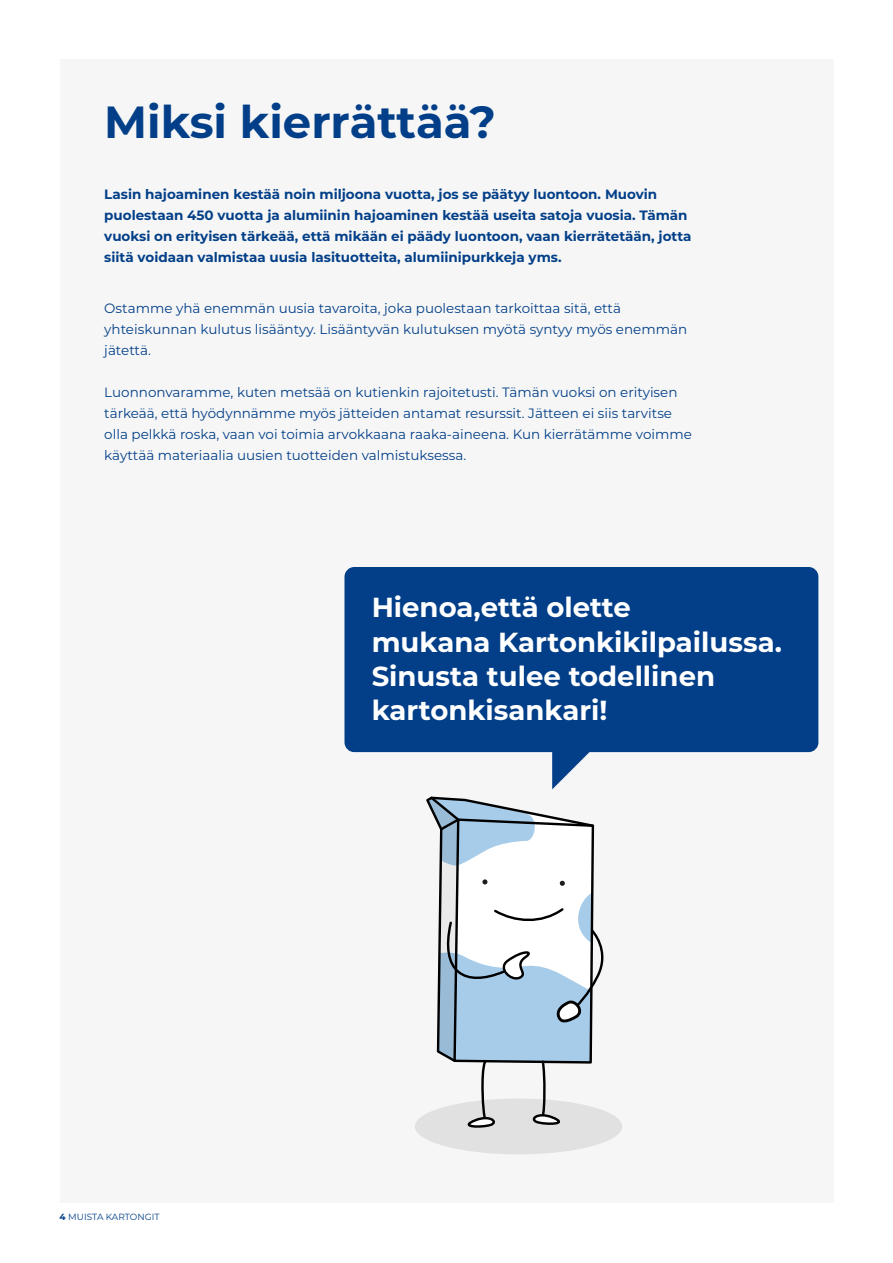
<style>
.page{position:relative;width:893px;height:1263px;background:#fff}
.page>*{position:absolute;margin:0;border:0;box-sizing:border-box;transform-origin:0 0}
.t1{font:700 45px "Montserrat";color:#023f88}
.t2{font:700 27.6px/34.5px "Montserrat";color:#fff}
.t3{font:13.5px/21px "Montserrat";color:#023f88}
.t4{font:700 13.5px/21px "Montserrat";color:#023f88}
.t5{font:9px "Montserrat";color:#023f88}
.s1{font-weight:700}
</style>
<div class="page">
<div style="left:60px;top:60px;width:773px;height:1143px;background:#f6f6f6"></div>
<div style="left:415px;top:1098px;width:207px;height:56px;background:#e1e1e1;border-radius:50%"></div>
<svg style="left:424px;top:796px;width:187px;height:332px"></svg>
<div style="left:344px;top:567px;width:474px;height:185px;background:#023f88;border-radius:10px"></div>
<svg style="left:552px;top:752px;width:49px;height:37px"></svg>
<p class="t1" style="left:104px;top:89px;width:393px">Miksi kierrättää?</p>
<p class="t4" style="left:104px;top:183px;width:589px">Lasin hajoaminen kestää noin miljoona vuotta, jos se päätyy luontoon. Muovin puolestaan 450 vuotta ja alumiinin hajoaminen kestää useita satoja vuosia. Tämän vuoksi on erityisen tärkeää, että mikään ei päädy luontoon, vaan kierrätetään, jotta siitä voidaan valmistaa uusia lasituotteita, alumiinipurkkeja yms.</p>
<p class="t3" style="left:104px;top:297px;width:584px">Ostamme yhä enemmän uusia tavaroita, joka puolestaan tarkoittaa sitä, että yhteiskunnan kulutus lisääntyy. Lisääntyvän kulutuksen myötä syntyy myös enemmän jätettä.</p>
<p class="t3" style="left:104px;top:381px;width:589px">Luonnonvaramme, kuten metsää on kutienkin rajoitetusti. Tämän vuoksi on erityisen tärkeää, että hyödynnämme myös jätteiden antamat resurssit. Jätteen ei siis tarvitse olla pelkkä roska, vaan voi toimia arvokkaana raaka-aineena. Kun kierrätämme voimme käyttää materiaalia uusien tuotteiden valmistuksessa.</p>
<p class="t5" style="left:60px;top:1210px;width:102px"><span class="s1">4</span> MUISTA KARTONGIT</p>
<p class="t2" style="left:372px;top:589px;width:412px">Hienoa,että olette<br>mukana Kartonkikilpailussa.<br>Sinusta tulee todellinen kartonkisankari!</p>
</div>
